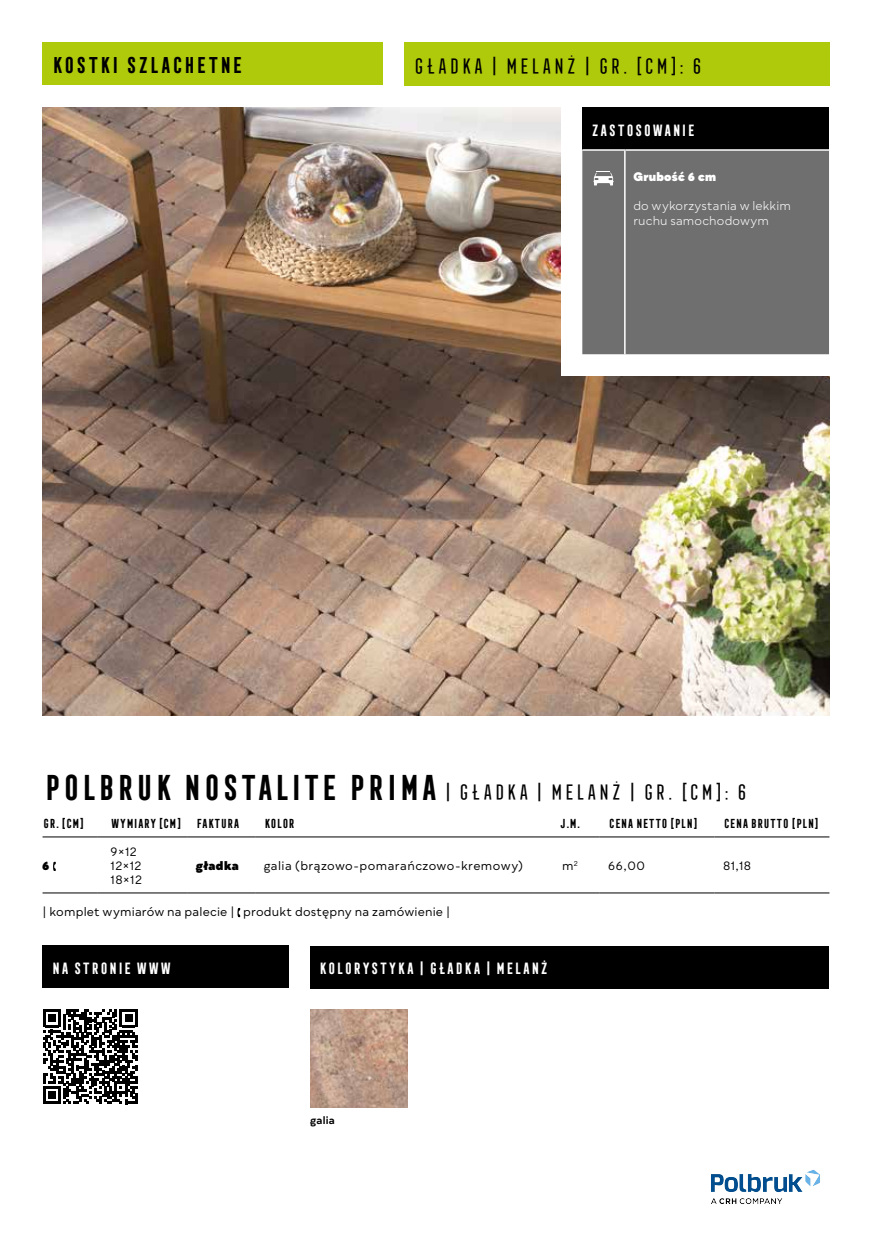
<style>
.page{position:relative;width:872px;height:1234px;background:#fff}
.page>*{position:absolute;margin:0;border:0;box-sizing:border-box;transform-origin:0 0}
.t1{font:21px "Frontage Condensed";letter-spacing:.01em;color:#000}
.t2{font:700 21px "Frontage Condensed";letter-spacing:.015em;color:#000}
.t3{font:700 15px "Frontage Condensed";letter-spacing:.03em;color:#fff}
.t4{font:12px/14.4px "Qualion";letter-spacing:.02em;color:#000}
.t5{font:700 12px "Frontage Condensed";letter-spacing:-.03em;color:#000}
.t6{font:12px/14.4px "Qualion";letter-spacing:.015em;color:#fff}
.t7{font:900 12px "Qualion";letter-spacing:.02em;color:#fff}
.t8{font:900 12px "Qualion";letter-spacing:.03em;color:#000}
.t9{font:700 10.5px "Qualion";letter-spacing:.02em;color:#000}
.s1{font-weight:700;font-size:33px}
</style>
<div class="page">
<div style="left:43px;top:43px;width:340px;height:42px;background:#afca0b"></div>
<div style="left:404px;top:43px;width:425px;height:43px;background:#afca0b"></div>
<svg style="left:43px;top:1103px;width:95px;height:1px"></svg>
<svg style="left:43px;top:1009px;width:95px;height:94px"></svg>
<div style="left:43px;top:945px;width:246px;height:42px;background:#000"></div>
<img style="left:43px;top:107px;width:786px;height:608px">
<hr style="left:43px;top:836px;width:55px;height:1px;background:#000">
<hr style="left:98px;top:836px;width:89px;height:1px;background:#000">
<hr style="left:187px;top:836px;width:68px;height:1px;background:#000">
<hr style="left:255px;top:836px;width:281px;height:1px;background:#000">
<hr style="left:536px;top:836px;width:64px;height:1px;background:#000">
<hr style="left:600px;top:836px;width:114px;height:1px;background:#000">
<hr style="left:714px;top:836px;width:115px;height:1px;background:#000">
<hr style="left:43px;top:892px;width:55px;height:1px;background:#000">
<hr style="left:98px;top:892px;width:89px;height:1px;background:#000">
<hr style="left:187px;top:892px;width:68px;height:1px;background:#000">
<hr style="left:255px;top:892px;width:281px;height:1px;background:#000">
<hr style="left:536px;top:892px;width:64px;height:1px;background:#000">
<hr style="left:600px;top:892px;width:114px;height:1px;background:#000">
<hr style="left:714px;top:892px;width:115px;height:1px;background:#000">
<svg style="left:53px;top:861px;width:3px;height:9px"></svg>
<svg style="left:237px;top:907px;width:3px;height:10px"></svg>
<div style="left:310px;top:945px;width:519px;height:43px;background:#000"></div>
<img style="left:310px;top:1009px;width:97px;height:97px">
<div style="left:561px;top:86px;width:289px;height:289px;background:#fff"></div>
<div style="left:582px;top:107px;width:247px;height:43px;background:#000"></div>
<div style="left:582px;top:151px;width:247px;height:203px;background:#706f6f"></div>
<hr style="left:624px;top:151px;width:1px;height:203px;background:#fff">
<hr style="left:582px;top:149px;width:43px;height:2px;background:#fff">
<hr style="left:625px;top:149px;width:204px;height:2px;background:#fff">
<svg style="left:593px;top:171px;width:21px;height:14px"></svg>
<img style="left:711px;top:1169px;width:109px;height:35px">
<h1 class="t2" style="left:51px;top:54px;width:193px">KOSTKI SZLACHETNE</h1>
<h1 class="t1" style="left:412px;top:54px;width:291px">GŁADKA | MELANŻ | GR. [CM]: 6</h1>
<p class="t3" style="left:591px;top:121px;width:105px">ZASTOSOWANIE</p>
<p class="t7" style="left:633px;top:170px;width:84px">Grubość 6 cm</p>
<p class="t6" style="left:633px;top:199px;width:159px">do wykorzystania w lekkim ruchu samochodowym</p>
<h1 class="t1" style="left:43px;top:780px;width:706px"><span class="s1">POLBRUK NOSTALITE PRIMA</span> | GŁADKA | MELANŻ | GR. [CM]: 6</h1>
<p class="t5" style="left:43px;top:817px;width:43px">GR. [CM]</p>
<p class="t5" style="left:111px;top:817px;width:130px">WYMIARY [CM] FAKTURA</p>
<p class="t5" style="left:264px;top:817px;width:33px">KOLOR</p>
<p class="t5" style="left:559px;top:817px;width:22px">J.M.</p>
<p class="t5" style="left:608px;top:817px;width:91px">CENA NETTO [PLN]</p>
<p class="t5" style="left:723px;top:817px;width:97px">CENA BRUTTO [PLN]</p>
<p class="t8" style="left:43px;top:858px;width:8px">6</p>
<p class="t4" style="left:111px;top:844px;width:33px">9×12<br>12×12<br>18×12</p>
<p class="t8" style="left:196px;top:858px;width:45px">gładka</p>
<p class="t4" style="left:264px;top:858px;width:261px">galia (brązowo-pomarańczowo-kremowy)</p>
<p class="t4" style="left:562px;top:858px;width:17px">m<sup>2</sup></p>
<p class="t4" style="left:608px;top:858px;width:38px">66,00</p>
<p class="t4" style="left:723px;top:858px;width:29px">81,18</p>
<p class="t4" style="left:43px;top:904px;width:409px">| komplet wymiarów na palecie | produkt dostępny na zamówienie |</p>
<p class="t3" style="left:51px;top:959px;width:121px">NA STRONIE WWW</p>
<p class="t3" style="left:318px;top:959px;width:231px">KOLORYSTYKA | GŁADKA | MELANŻ</p>
<p class="t9" style="left:310px;top:1114px;width:26px">galia</p>
</div>
